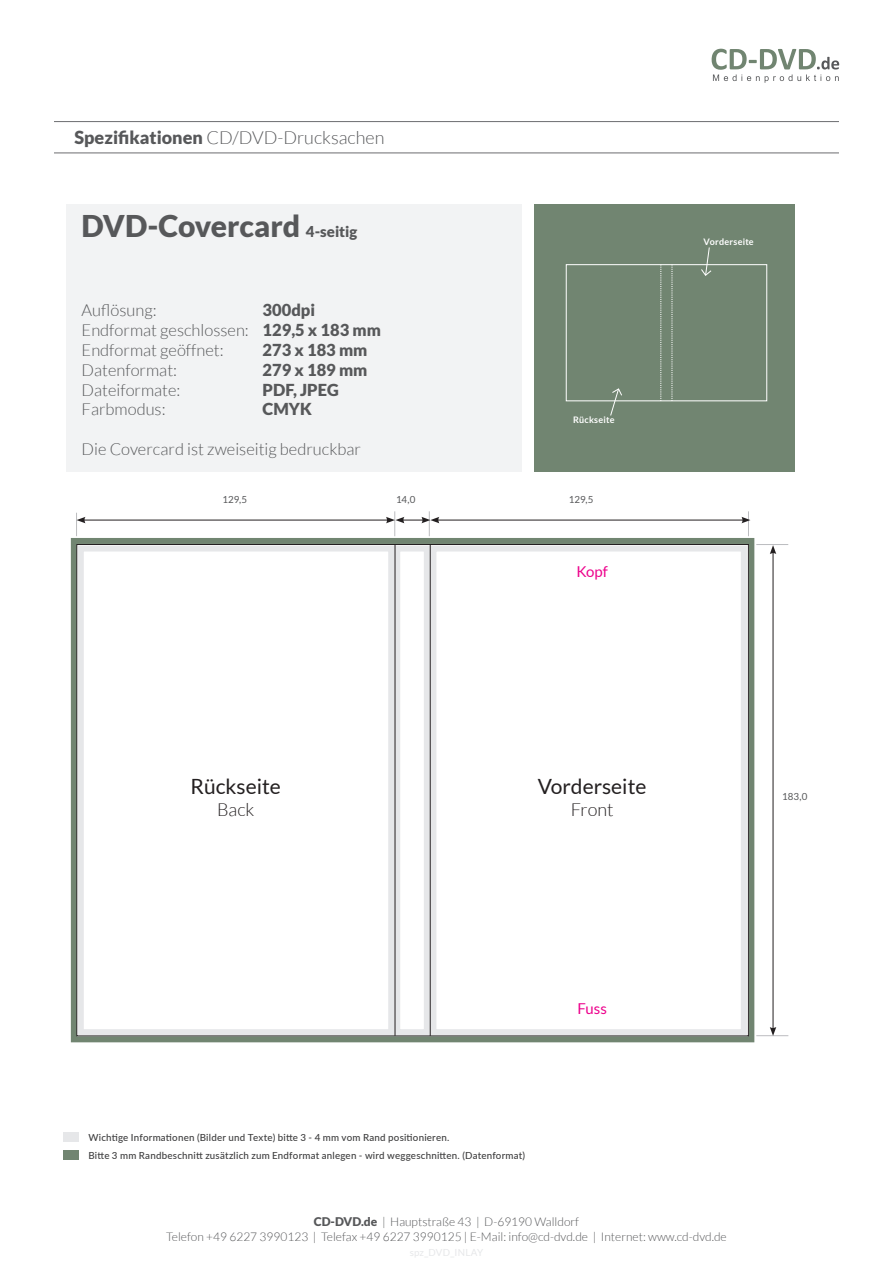
<style>
.page{position:relative;width:893px;height:1263px;background:#fff}
.page>*{position:absolute;margin:0;border:0;box-sizing:border-box;transform-origin:0 0}
.t1{font:900 30px "Lato";color:#57585a}
.t2{font:21px "Lato";color:#231f20}
.t3{font:300 18px "Lato";color:#57585a}
.t4{font:300 18px "Lato";color:#231f20}
.t5{font:300 16.5px/19.8px "Lato";color:#57585a}
.t6{font:900 16.5px "Lato";color:#57585a}
.t7{font:15px "Lato";color:#ed028c}
.t8{font:300 12px/15px "Lato";color:#57585a;text-align:center}
.t9{font:500 9.75px "Lato";letter-spacing:.02em;color:#3e3e3f}
.t10{font:9.75px "Lato";letter-spacing:.005em;color:#57585a}
.t11{font:700 9px "Lato";letter-spacing:.025em;color:#fff}
.s1{font-weight:900}
.s2{font-size:15px}
</style>
<div class="page">
<svg style="left:70px;top:536px;width:685px;height:507px"></svg>
<hr style="left:756px;top:1035px;width:32px;height:1px;background:#bcbdc0">
<hr style="left:756px;top:544px;width:32px;height:1px;background:#bcbdc0">
<div style="left:77px;top:544px;width:671px;height:492px;background:#fff"></div>
<div style="left:78px;top:545px;width:316px;height:490px;border:6px solid #e6e7e9"></div>
<div style="left:430px;top:545px;width:317px;height:490px;border:6px solid #e6e7e9"></div>
<div style="left:394px;top:545px;width:36px;height:490px;border:6px solid #e6e7e9"></div>
<hr style="left:430px;top:544px;width:1px;height:492px;background:#231f20">
<hr style="left:395px;top:544px;width:1px;height:492px;background:#231f20">
<div style="left:534px;top:204px;width:261px;height:268px;background:#718571"></div>
<svg style="left:610px;top:388px;width:13px;height:28px"></svg>
<svg style="left:701px;top:247px;width:11px;height:29px"></svg>
<svg style="left:661px;top:266px;width:1px;height:133px"></svg>
<svg style="left:672px;top:266px;width:1px;height:133px"></svg>
<div style="left:566px;top:264px;width:201px;height:137px;border:1px solid #fff"></div>
<div style="left:63px;top:1150px;width:16px;height:10px;background:#718571"></div>
<div style="left:63px;top:1132px;width:16px;height:10px;background:#e6e7e9"></div>
<svg style="left:712px;top:49px;width:127px;height:34px"></svg>
<hr style="left:54px;top:153px;width:785px;height:1px;background:#6c6d70">
<hr style="left:54px;top:121px;width:785px;height:1px;background:#6c6d70">
<div style="left:67px;top:204px;width:455px;height:267px;background:#f2f3f4"></div>
<hr style="left:773px;top:552px;width:1px;height:477px;background:#231f20">
<svg style="left:770px;top:545px;width:6px;height:9px"></svg>
<svg style="left:770px;top:1027px;width:6px;height:9px"></svg>
<hr style="left:437px;top:520px;width:307px;height:1px;background:#231f20">
<svg style="left:741px;top:511px;width:9px;height:25px"></svg>
<hr style="left:83px;top:520px;width:305px;height:1px;background:#231f20">
<svg style="left:76px;top:513px;width:10px;height:23px"></svg>
<svg style="left:386px;top:511px;width:53px;height:25px"></svg>
<h3 class="t3" style="left:74px;top:128px;width:311px"><span class="s1">Spezifikationen</span> CD/DVD-Drucksachen</h3>
<h1 class="t1" style="left:82px;top:209px;width:277px">DVD-Covercard <span class="s2">4-seitig</span></h1>
<h3 class="t5" style="left:82px;top:301px;width:301px;text-indent:181px"><span class="s1">300dpi<br></span>Endformat geschlossen: <span class="s1">129,5 x 183 mm<br></span>Endformat geöffnet:</h3>
<h3 class="t5" style="left:82px;top:301px;width:76px">Auflösung:</h3>
<h3 class="t6" style="left:263px;top:340px;width:106px">273 x 183 mm</h3>
<h3 class="t5" style="left:82px;top:360px;width:97px">Datenformat:</h3>
<h3 class="t6" style="left:263px;top:360px;width:106px">279 x 189 mm</h3>
<h3 class="t5" style="left:82px;top:380px;width:100px">Dateiformate:</h3>
<h3 class="t6" style="left:263px;top:380px;width:78px">PDF, JPEG</h3>
<h3 class="t5" style="left:82px;top:400px;width:86px">Farbmodus:</h3>
<h3 class="t6" style="left:263px;top:400px;width:51px">CMYK</h3>
<h3 class="t5" style="left:82px;top:439px;width:281px">Die Covercard ist zweiseitig bedruckbar</h3>
<p class="t11" style="left:573px;top:414px;width:43px">Rückseite</p>
<p class="t10" style="left:222px;top:494px;width:26px">129,5</p>
<p class="t10" style="left:396px;top:494px;width:21px">14,0</p>
<p class="t10" style="left:569px;top:494px;width:26px">129,5</p>
<h3 class="t7" style="left:576px;top:563px;width:33px">Kopf</h3>
<p class="t11" style="left:704px;top:236px;width:52px">Vorderseite</p>
<h2 class="t2" style="left:191px;top:775px;width:92px">Rückseite</h2>
<h3 class="t4" style="left:217px;top:800px;width:39px">Back</h3>
<h2 class="t2" style="left:538px;top:775px;width:110px">Vorderseite</h2>
<h3 class="t4" style="left:571px;top:800px;width:44px">Front</h3>
<p class="t10" style="left:782px;top:791px;width:27px">183,0</p>
<p class="t9" style="left:88px;top:1130px;width:363px">Wichtige Informationen (Bilder und Texte) bitte 3 - 4 mm vom Rand positionieren.</p>
<p class="t9" style="left:88px;top:1148px;width:438px">Bitte 3 mm Randbeschnitt zusätzlich zum Endformat anlegen - wird weggeschnitten. (Datenformat)</p>
<h3 class="t7" style="left:577px;top:1000px;width:31px">Fuss</h3>
<p class="t8" style="left:166px;top:1214px;width:562px"><span class="s1">CD-DVD.de</span> | Hauptstraße 43 | D-69190 Walldorf<br>Telefon +49 6227 3990123 | Telefax +49 6227 3990125 | E-Mail: info@cd-dvd.de | Internet: www.cd-dvd.de</p>
</div>
